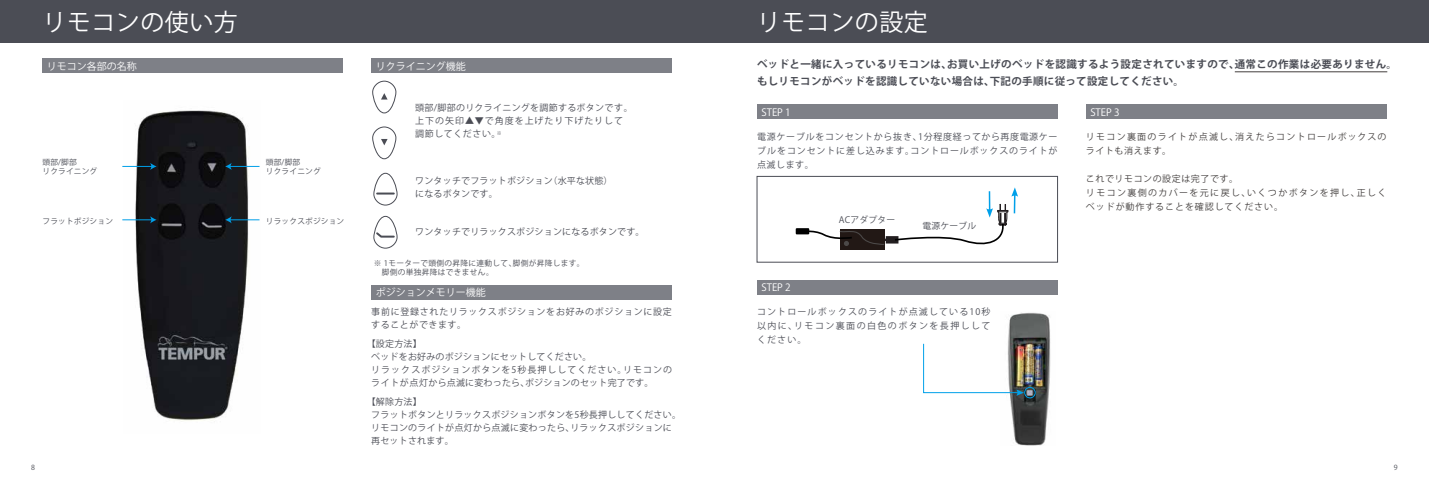
<style>
.page{position:relative;width:1429px;height:488px;background:#fff}
.page>*{position:absolute;margin:0;border:0;box-sizing:border-box;transform-origin:0 0}
.t1{font:24px "Koz Go Pro";letter-spacing:.02em;color:#fff}
.t2{font:700 10.5px/17px "Koz Go Pro";letter-spacing:.035em;color:#4b4d55}
.t3{font:10px "Koz Go Pro";color:#fff}
.t4{font:9px/13px "Koz Go Pro";letter-spacing:.03em;color:#4b4d55}
.t5{font:9px/14px "Koz Go Pro";letter-spacing:.1em;color:#44403f}
.t6{font:9px/13px "Koz Go Pro";letter-spacing:.06em;color:#4b4d55}
.t7{font:9px/13px "Koz Go Pro";letter-spacing:.08em;color:#4b4d55}
.t8{font:9px/14px "Koz Go Pro";letter-spacing:.14em;color:#44403f}
.t9{font:8.8px "Koz Go Pro";letter-spacing:.02em;color:#4b4d55}
.t10{font:7.7px/9.1px "Koz Go Pro";letter-spacing:.02em;color:#4b4d55}
.t11{font:7.7px/9.1px "Koz Go Pro";letter-spacing:.04em;color:#4b4d55}
.t12{font:7px "Koz Go Pro";color:#4b4d55}
</style>
<div class="page">
<img style="left:123px;top:110px;width:137px;height:312px">
<div style="left:0;top:0;width:1429px;height:43px;background:#4b4d55"></div>
<div style="left:42px;top:58px;width:301px;height:15px;background:#7e8087"></div>
<div style="left:371px;top:58px;width:301px;height:15px;background:#7e8087"></div>
<div style="left:757px;top:104px;width:300px;height:15px;background:#7e8087"></div>
<div style="left:1086px;top:104px;width:300px;height:15px;background:#7e8087"></div>
<div style="left:757px;top:280px;width:300px;height:14px;background:#7e8087"></div>
<hr style="left:1235px;top:71px;width:152px;height:1px;background:#44403f">
<div style="left:371px;top:285px;width:301px;height:14px;background:#7e8087"></div>
<hr style="left:122px;top:166px;width:30px;height:1px;background:#009fe8">
<svg style="left:150px;top:163px;width:7px;height:7px"></svg>
<hr style="left:122px;top:219px;width:30px;height:1px;background:#009fe8">
<svg style="left:150px;top:216px;width:7px;height:7px"></svg>
<img style="left:1008px;top:312px;width:43px;height:133px">
<svg style="left:923px;top:343px;width:101px;height:52px"></svg>
<div style="left:1024px;top:387px;width:11px;height:11px;border:1px solid #00a0e9;border-radius:50%"></div>
<svg style="left:796px;top:187px;width:222px;height:62px"></svg>
<div style="left:757px;top:176px;width:300px;height:86px;border:1px solid #4b4d55"></div>
<svg style="left:225px;top:216px;width:34px;height:7px"></svg>
<svg style="left:225px;top:163px;width:34px;height:7px"></svg>
<div style="left:372px;top:81px;width:24px;height:32px;border:1px solid #4b4d55;border-radius:11px"></div>
<svg style="left:381px;top:93px;width:7px;height:6px"></svg>
<div style="left:372px;top:127px;width:24px;height:32px;border:1px solid #4b4d55;border-radius:11px"></div>
<svg style="left:381px;top:139px;width:7px;height:6px"></svg>
<div style="left:374px;top:173px;width:23px;height:32px;border:1px solid #4b4d55;border-radius:11px"></div>
<svg style="left:377px;top:192px;width:17px;height:2px"></svg>
<div style="left:374px;top:216px;width:23px;height:32px;border:1px solid #4b4d55;border-radius:11px"></div>
<svg style="left:374px;top:230px;width:22px;height:8px"></svg>
<h1 class="t1" style="left:43px;top:7px;width:197px">リモコンの使い方</h1>
<h1 class="t1" style="left:757px;top:7px;width:172px">リモコンの設定</h1>
<p class="t3" style="left:47px;top:59px;width:91px">リモコン各部の名称</p>
<p class="t2" style="left:757px;top:56px;width:641px">ベッドと一緒に入っているリモコンは、お買い上げのベッドを認識するよう設定されていますので、通常この作業は必要ありません。もしリモコンがベッドを認識していない場合は、下記の手順に従って設定してください。</p>
<p class="t3" style="left:761px;top:105px;width:31px">STEP 1</p>
<p class="t4" style="left:757px;top:129px;width:302px;line-height:14px;text-align:justify">電源ケーブルをコンセントから抜き、1分程度経ってから再度電源ケーブルをコンセントに差し込みます。コントロールボックスのライトが点滅します。</p>
<p class="t3" style="left:376px;top:59px;width:91px">リクライニング機能</p>
<p class="t6" style="left:415px;top:101px;width:219px">頭部/脚部のリクライニングを調節するボタンです。上下の矢印▲▼で角度を上げたり下げたりして調節してください。<sup>※</sup></p>
<p class="t4" style="left:415px;top:174px;width:199px">ワンタッチでフラットポジション（水平な状態）になるボタンです。</p>
<p class="t4" style="left:415px;top:225px;width:231px">ワンタッチでリラックスポジションになるボタンです。</p>
<p class="t11" style="left:374px;top:258px;width:212px">※ 1モーターで頭側の昇降に連動して、脚側が昇降します。　脚側の単独昇降はできません。</p>
<p class="t3" style="left:1090px;top:105px;width:31px">STEP 3</p>
<p class="t8" style="left:1086px;top:129px;width:302px">リモコン裏面のライトが点滅し、消えたらコントロールボックスのライトも消えます。</p>
<p class="t5" style="left:1086px;top:171px;width:302px">これでリモコンの設定は完了です。<br>リモコン裏側のカバーを元に戻し、いくつかボタンを押し、正しくベッドが動作することを確認してください。</p>
<p class="t10" style="left:43px;top:157px;width:56px">頭部/脚部<br>リクライニング</p>
<p class="t10" style="left:266px;top:157px;width:56px">頭部/脚部<br>リクライニング</p>
<p class="t10" style="left:43px;top:216px;width:72px">フラットポジション</p>
<p class="t10" style="left:266px;top:216px;width:80px">リラックスポジション</p>
<p class="t9" style="left:839px;top:214px;width:58px">ACアダプター</p>
<p class="t9" style="left:922px;top:220px;width:55px">電源ケーブル</p>
<p class="t3" style="left:376px;top:286px;width:111px">ポジションメモリー機能</p>
<p class="t7" style="left:371px;top:305px;width:302px">事前に登録されたリラックスポジションをお好みのポジションに設定することができます。</p>
<p class="t4" style="left:371px;top:337px;width:302px;text-indent:-4px">【設定方法】<br>ベッドをお好みのポジションにセットしてください。<br>リラックスポジションボタンを5秒長押ししてください。リモコンのライトが点灯から点滅に変わったら、ポジションのセット完了です。</p>
<p class="t4" style="left:371px;top:395px;width:311px;text-indent:-4px">【解除方法】<br>フラットボタンとリラックスポジションボタンを5秒長押ししてください。リモコンのライトが点灯から点滅に変わったら、リラックスポジションに再セットされます。</p>
<p class="t3" style="left:761px;top:281px;width:31px">STEP 2</p>
<p class="t4" style="left:757px;top:305px;width:235px;line-height:14px;text-align:justify">コントロールボックスのライトが点滅している10秒以内に、リモコン裏面の白色のボタンを長押ししてください。</p>
<p class="t12" style="left:31px;top:463px;width:5px">8</p>
<p class="t12" style="left:1394px;top:463px;width:5px">9</p>
</div>
